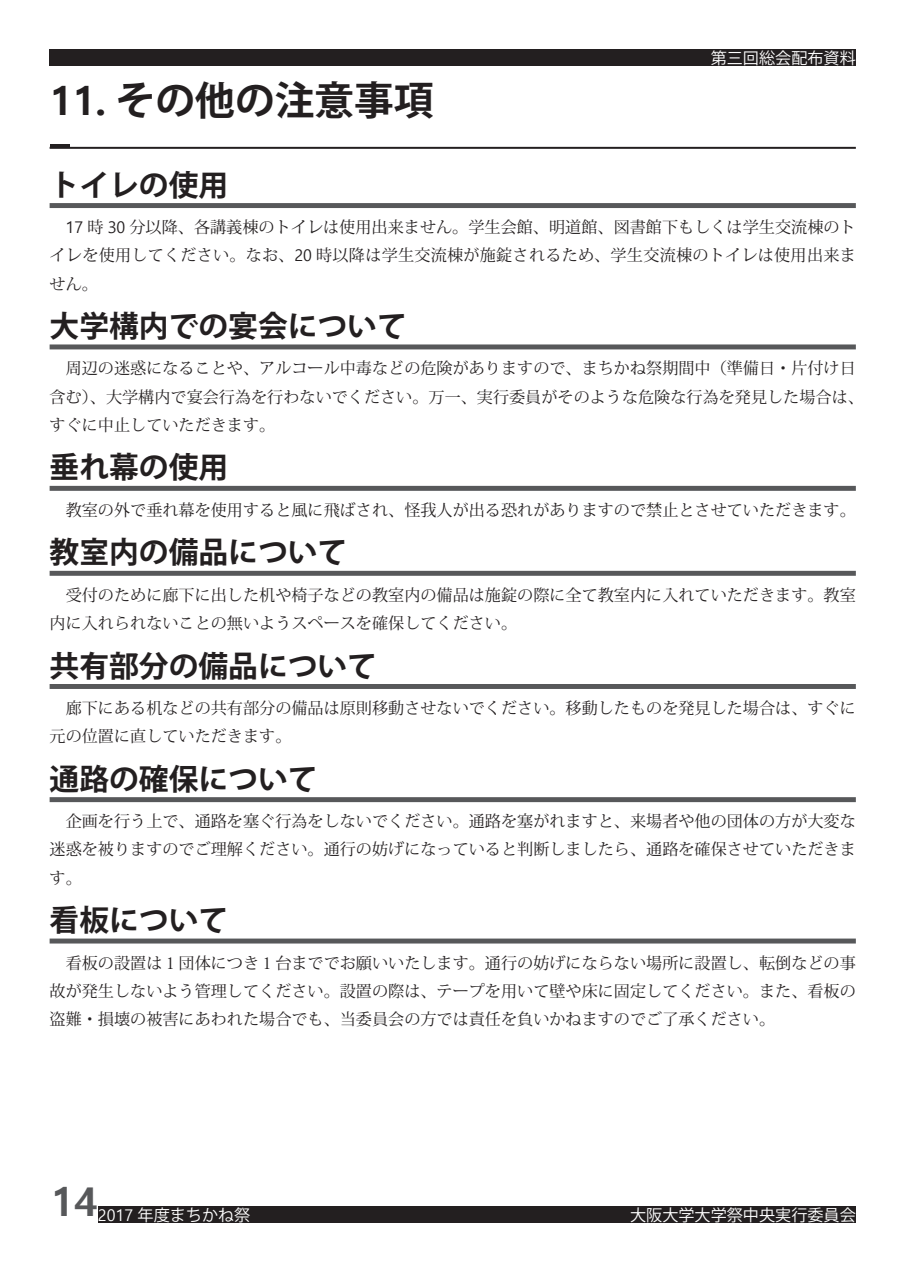
<style>
.page{position:relative;width:903px;height:1275px;background:#fff}
.page>*{position:absolute;margin:0;border:0;box-sizing:border-box;transform-origin:0 0}
.t1{font:700 39.73px "Koz Go Pr 6 N";color:#231f20}
.t2{font:700 39.73px "Malgun Gothic";color:#57585a}
.t3{font:700 29.75px "Koz Go Pr 6 N";color:#231f20}
.t4{font:16.1px/28.2px "Koz Min Pr 6 N";color:#231f20;text-align:justify}
.t5{font:16.1px "Koz Go Pr 6 N";color:#fff}
.s1{font-family:"Malgun Gothic"}
</style>
<div class="page">
<div style="left:50px;top:50px;width:806px;height:16px;background:#231f20"></div>
<div style="left:98px;top:1206px;width:758px;height:16px;background:#231f20"></div>
<hr style="left:50px;top:147px;width:806px;height:2px;background:#231f20">
<hr style="left:50px;top:144px;width:20px;height:3px;background:#231f20">
<div style="left:50px;top:203px;width:806px;height:5px;background:#57585a"></div>
<div style="left:50px;top:344px;width:806px;height:5px;background:#57585a"></div>
<div style="left:50px;top:486px;width:806px;height:5px;background:#57585a"></div>
<div style="left:50px;top:571px;width:806px;height:5px;background:#57585a"></div>
<div style="left:50px;top:684px;width:806px;height:5px;background:#57585a"></div>
<div style="left:50px;top:797px;width:806px;height:5px;background:#57585a"></div>
<div style="left:50px;top:938px;width:806px;height:5px;background:#57585a"></div>
<h1 class="t1" style="left:50px;top:78px;width:385px"><span class="s1">11.</span> その他の注意事項</h1>
<p class="t5" style="left:711px;top:49px;width:147px">第三回総会配布資料</p>
<h2 class="t3" style="left:50px;top:168px;width:180px">トイレの使用</h2>
<p class="t4" style="left:50px;top:213px;width:808px;text-indent:16px"><span class="s1">17</span> 時 <span class="s1">30</span> 分以降、各講義棟のトイレは使用出来ません。学生会館、明道館、図書館下もしくは学生交流棟のトイレを使用してください。なお、<span class="s1">20</span> 時以降は学生交流棟が施錠されるため、学生交流棟のトイレは使用出来ません。</p>
<h2 class="t3" style="left:50px;top:309px;width:359px">大学構内での宴会について</h2>
<p class="t4" style="left:50px;top:355px;width:816px;text-align:left;text-indent:16px">周辺の迷惑になることや、アルコール中毒などの危険がありますので、まちかね祭期間中（準備日・片付け日含む）、大学構内で宴会行為を行わないでください。万一、実行委員がそのような危険な行為を発見した場合は、すぐに中止していただきます。</p>
<h2 class="t3" style="left:50px;top:451px;width:180px">垂れ幕の使用</h2>
<p class="t4" style="left:66px;top:496px;width:791px">教室の外で垂れ幕を使用すると風に飛ばされ、怪我人が出る恐れがありますので禁止とさせていただきます。</p>
<h2 class="t3" style="left:50px;top:536px;width:299px">教室内の備品について</h2>
<p class="t4" style="left:50px;top:581px;width:808px;text-indent:16px">受付のために廊下に出した机や椅子などの教室内の備品は施錠の際に全て教室内に入れていただきます。教室内に入れられないことの無いようスペースを確保してください。</p>
<h2 class="t3" style="left:50px;top:649px;width:329px">共有部分の備品について</h2>
<p class="t4" style="left:50px;top:694px;width:808px;text-indent:16px">廊下にある机などの共有部分の備品は原則移動させないでください。移動したものを発見した場合は、すぐに元の位置に直していただきます。</p>
<h2 class="t3" style="left:50px;top:762px;width:269px">通路の確保について</h2>
<p class="t4" style="left:50px;top:807px;width:808px;text-indent:16px">企画を行う上で、通路を塞ぐ行為をしないでください。通路を塞がれますと、来場者や他の団体の方が大変な迷惑を被りますのでご理解ください。通行の妨げになっていると判断しましたら、通路を確保させていただきます。</p>
<h2 class="t3" style="left:50px;top:903px;width:180px">看板について</h2>
<p class="t4" style="left:50px;top:949px;width:808px;text-indent:16px">看板の設置は１団体につき１台まででお願いいたします。通行の妨げにならない場所に設置し、転倒などの事故が発生しないよう管理してください。設置の際は、テープを用いて壁や床に固定してください。また、看板の盗難・損壊の被害にあわれた場合でも、当委員会の方では責任を負いかねますのでご了承ください。</p>
<h1 class="t2" style="left:51px;top:1177px;width:48px">14</h1>
<p class="t5" style="left:98px;top:1205px;width:154px"><span class="s1">2017</span> 年度まちかね祭</p>
<p class="t5" style="left:630px;top:1205px;width:227px">大阪大学大学祭中央実行委員会</p>
</div>
